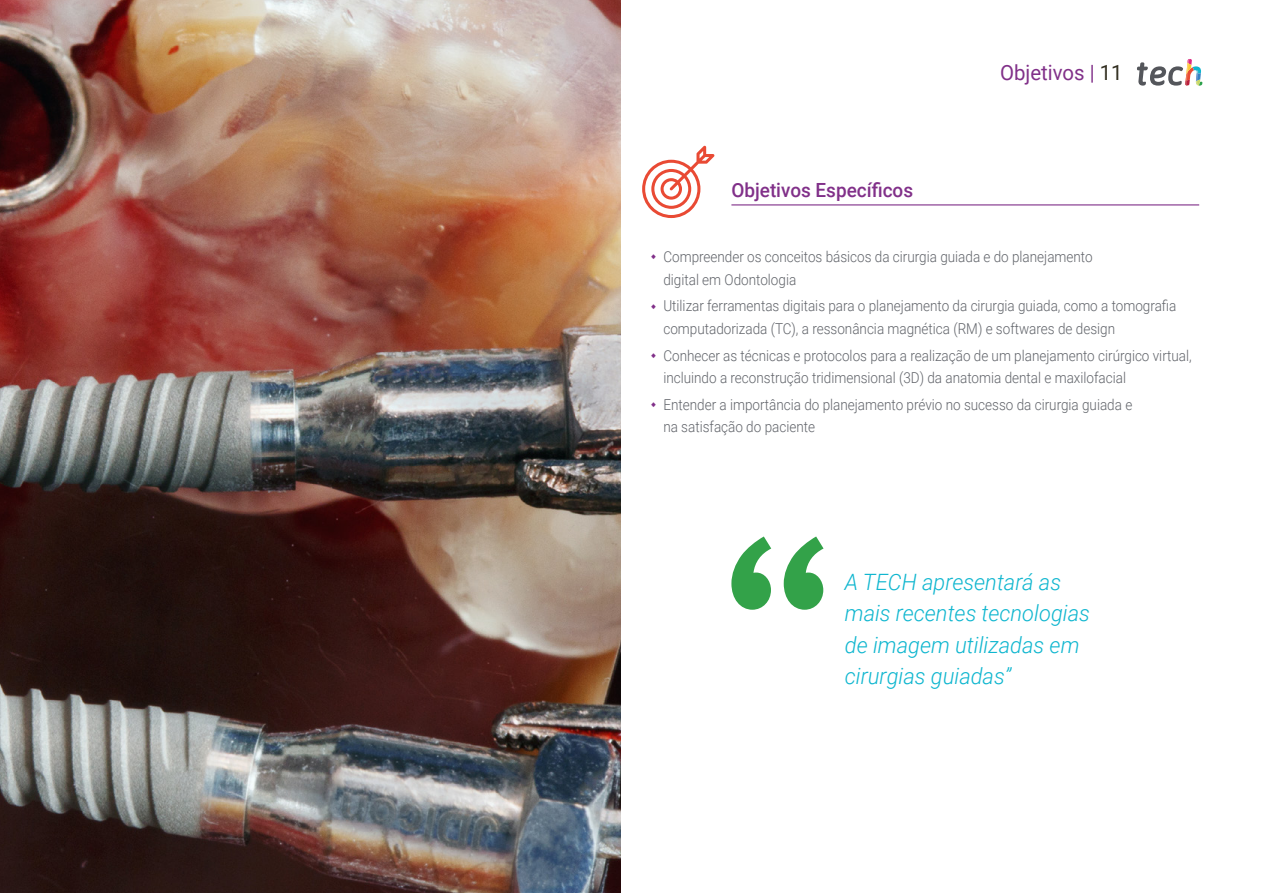
<style>
.page{position:relative;width:1263px;height:893px;background:#fff}
.page>*{position:absolute;margin:0;border:0;box-sizing:border-box;transform-origin:0 0}
.t1{font:italic 300 22.5px/31.5px "Roboto";color:#0fb6cf}
.t2{font:21px "Roboto";color:#813089}
.t3{font:500 19.5px "Roboto";color:#813089}
.t4{font:300 15px/22.5px "Roboto";color:#61646a;scale:.9 1}
.s1{color:#312e20}
</style>
<div class="page">
<hr style="left:731px;top:204px;width:468px;height:1px;background:#813089">
<svg style="left:642px;top:146px;width:72px;height:72px"></svg>
<svg style="left:731px;top:536px;width:92px;height:74px"></svg>
<svg style="left:1137px;top:59px;width:65px;height:27px"></svg>
<img style="left:0;top:0;width:621px;height:893px">
<h3 class="t3" style="left:731px;top:176px;width:183px">Objetivos Específicos</h3>
<h2 class="t2" style="left:1000px;top:57px;width:124px">Objetivos | <span class="s1">11</span></h2>
<p class="t4" style="left:663px;top:245px;width:478px">Compreender os conceitos básicos da cirurgia guiada e do planejamento digital em Odontologia</p>
<p class="t4" style="left:663px;top:294px;width:572px">Utilizar ferramentas digitais para o planejamento da cirurgia guiada, como a tomografia computadorizada (TC), a ressonância magnética (RM) e softwares de design</p>
<p class="t4" style="left:663px;top:343px;width:589px">Conhecer as técnicas e protocolos para a realização de um planejamento cirúrgico virtual, incluindo a reconstrução tridimensional (3D) da anatomia dental e maxilofacial</p>
<p class="t4" style="left:663px;top:393px;width:522px">Entender a importância do planejamento prévio no sucesso da cirurgia guiada e na satisfação do paciente</p>
<h1 class="t1" style="left:845px;top:565px;width:247px">A TECH apresentará as mais recentes tecnologias de imagem utilizadas em cirurgias guiadas”</h1>
</div>
